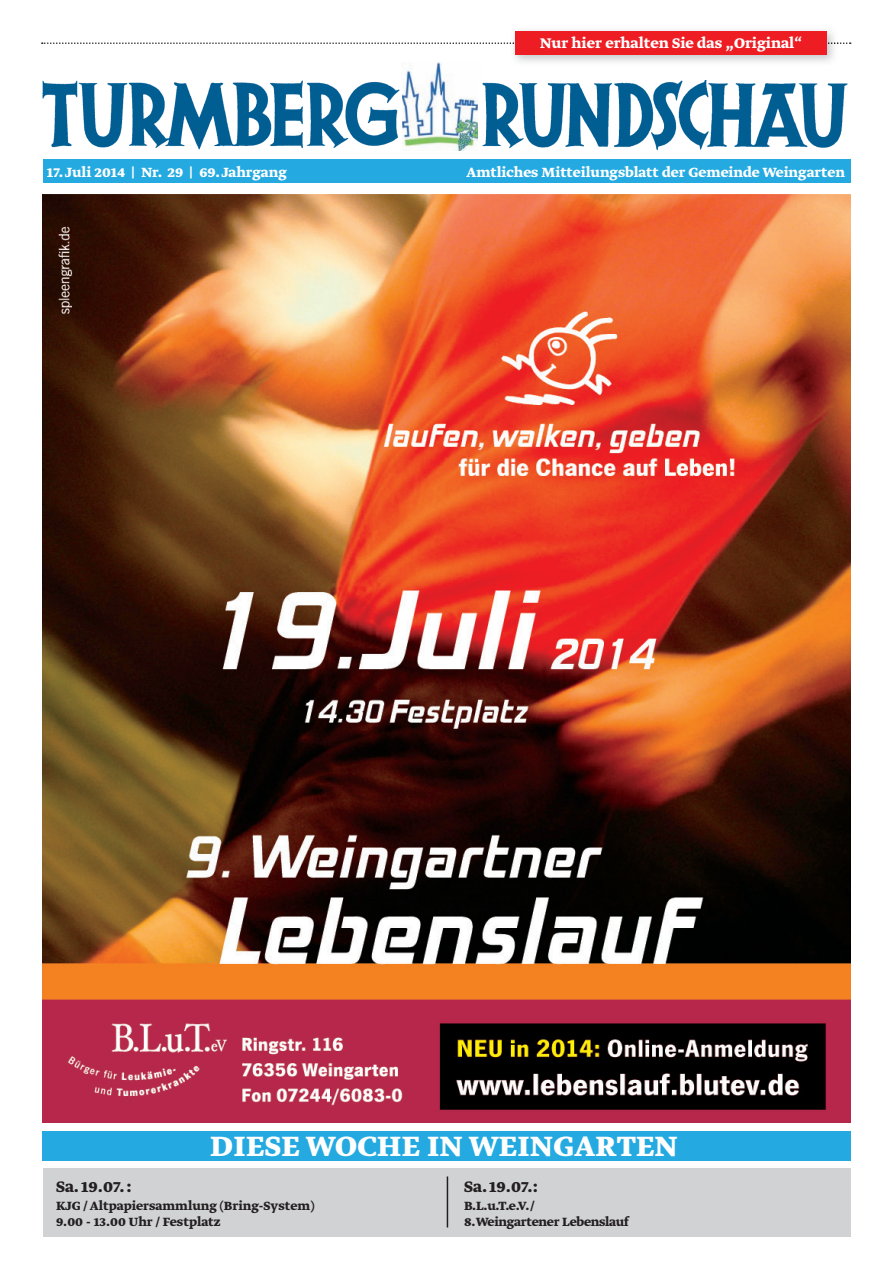
<style>
.page{position:relative;width:893px;height:1263px;background:#fff}
.page>*{position:absolute;margin:0;border:0;box-sizing:border-box;transform-origin:0 0}
.t1{font:700 33px "Greta Text Std";letter-spacing:.01em;color:#fff}
.t2{font:700 18px "Greta Text Std";color:#231f20}
.t3{font:700 16.5px "Greta Text Std";color:#fff}
.t4{font:700 15.75px "Greta Text Std";color:#fff}
.t5{font:700 14.1px/15.8px "Greta Text Std";color:#231f20}
.t6{font:700 14.1px/15.8px "Greta Text Std";letter-spacing:-.02em;color:#231f20}
</style>
<div class="page">
<svg style="left:42px;top:42px;width:809px;height:2px"></svg>
<div style="left:43px;top:160px;width:807px;height:23px;background:#24aae1"></div>
<img style="left:402px;top:63px;width:76px;height:88px">
<img style="left:42px;top:80px;width:358px;height:70px">
<img style="left:482px;top:80px;width:366px;height:70px">
<img style="left:510px;top:30px;width:324px;height:32px">
<img style="left:827px;top:42px;width:11px;height:2px">
<div style="left:516px;top:31px;width:311px;height:23px;background:#ee1d23"></div>
<div style="left:43px;top:1168px;width:808px;height:68px;background:#d1d2d4"></div>
<div style="left:43px;top:1131px;width:808px;height:30px;background:#24aae1"></div>
<hr style="left:447px;top:1176px;width:1px;height:51px;background:#231f20">
<img style="left:43px;top:195px;width:807px;height:928px">
<p class="t3" style="left:540px;top:34px;width:264px">Nur hier erhalten Sie das „Original“</p>
<p class="t4" style="left:47px;top:163px;width:241px">17. Juli 2014 | Nr. 29 | 69. Jahrgang</p>
<p class="t4" style="left:467px;top:163px;width:380px">Amtliches Mitteilungsblatt der Gemeinde Weingarten</p>
<p class="t2" style="left:56px;top:1176px;width:77px">Sa. 19.07. :</p>
<h1 class="t1" style="left:210px;top:1126px;width:469px">DIESE WOCHE IN WEINGARTEN</h1>
<p class="t2" style="left:464px;top:1176px;width:75px">Sa. 19.07.:</p>
<p class="t5" style="left:56px;top:1199px;width:260px">KJG / Altpapiersammlung (Bring-System)<br>9.00 - 13.00 Uhr / Festplatz</p>
<p class="t6" style="left:464px;top:1199px;width:166px">B.L.u.T.e.V. /<br>8.Weingartener Lebenslauf</p>
</div>
